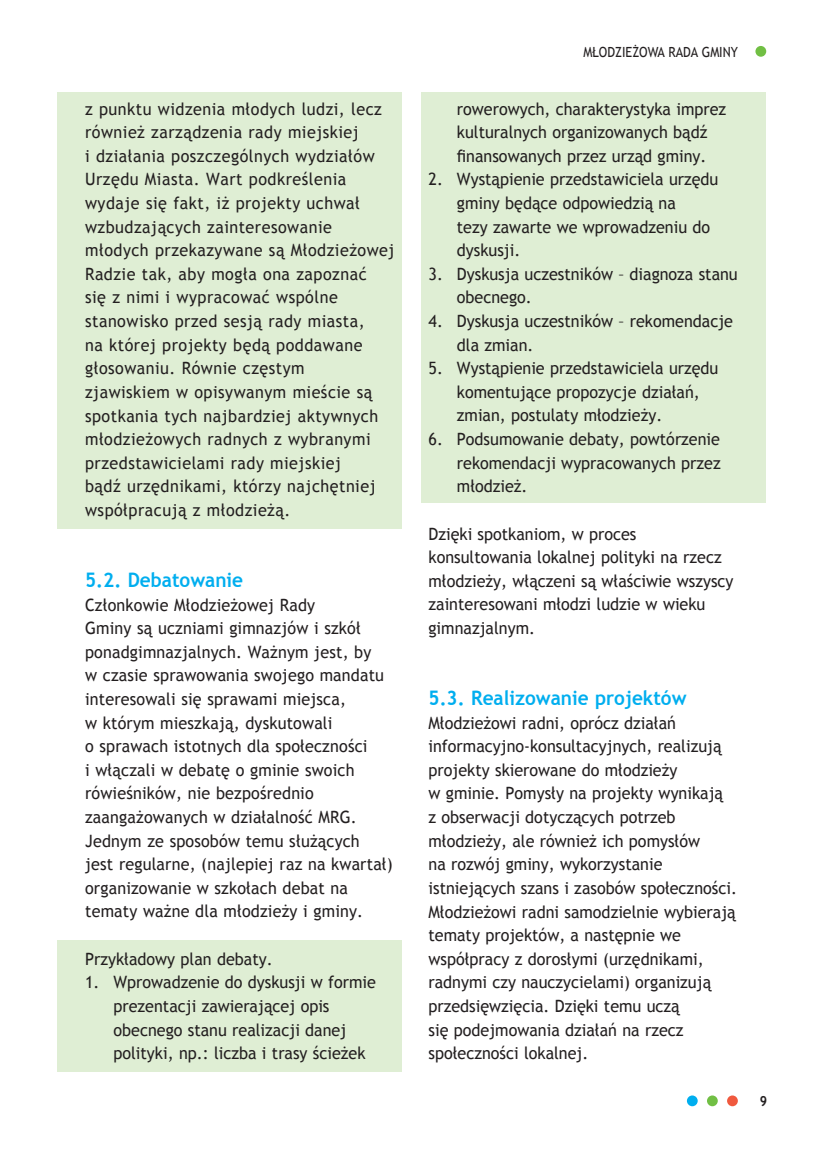
<style>
.page{position:relative;width:823px;height:1163px;background:#fff}
.page>*{position:absolute;margin:0;border:0;box-sizing:border-box;transform-origin:0 0}
.t1{font:700 20px "Trebuchet MS";color:#00aeef;scale:.95 1}
.t2{font:17px/23.6px "Trebuchet MS";color:#231f20;scale:.95 1}
.t3{font:17px/23.6px "Trebuchet MS";letter-spacing:.03em;color:#231f20;scale:.95 1}
.t4{font:14px "Trebuchet MS";color:#231f20;scale:.9 1}
.t5{font:700 14px "Trebuchet MS";color:#231f20;scale:.9 1}
</style>
<div class="page">
<div style="left:755px;top:46px;width:10px;height:11px;background:#71bf44;border-radius:50%"></div>
<div style="left:726px;top:1095px;width:11px;height:11px;background:#f0593e;border-radius:50%"></div>
<div style="left:706px;top:1095px;width:11px;height:11px;background:#71bf44;border-radius:50%"></div>
<div style="left:686px;top:1095px;width:11px;height:11px;background:#00aeef;border-radius:50%"></div>
<div style="left:57px;top:940px;width:344px;height:131px;background:#dfeed4"></div>
<div style="left:421px;top:92px;width:344px;height:411px;background:#dfeed4"></div>
<div style="left:57px;top:92px;width:344px;height:437px;background:#dfeed4"></div>
<p class="t3" style="left:85px;top:97px;width:327px">z punktu widzenia młodych ludzi, lecz również zarządzenia rady miejskiej<br>i działania poszczególnych wydziałów Urzędu Miasta. Wart podkreślenia wydaje się fakt, iż projekty uchwał wzbudzających zainteresowanie młodych przekazywane są Młodzieżowej Radzie tak, aby mogła ona zapoznać<br>się z nimi i wypracować wspólne stanowisko przed sesją rady miasta,<br>na której projekty będą poddawane głosowaniu. Równie częstym<br>zjawiskiem w opisywanym mieście są spotkania tych najbardziej aktywnych młodzieżowych radnych z wybranymi przedstawicielami rady miejskiej<br>bądź urzędnikami, którzy najchętniej współpracują z młodzieżą.</p>
<p class="t1" style="left:85px;top:567px;width:168px">5.2. Debatowanie</p>
<p class="t2" style="left:85px;top:593px;width:316px">Członkowie Młodzieżowej Rady<br>Gminy są uczniami gimnazjów i szkół ponadgimnazjalnych. Ważnym jest, by w czasie sprawowania swojego mandatu interesowali się sprawami miejsca,<br>w którym mieszkają, dyskutowali<br>o sprawach istotnych dla społeczności<br>i włączali w debatę o gminie swoich rówieśników, nie bezpośrednio zaangażowanych w działalność MRG</p>
<p class="t2" style="left:85px;top:805px;width:325px;text-indent:265px">.<br>Jednym ze sposobów temu służących<br>jest regularne, (najlepiej raz na kwartał) organizowanie w szkołach debat na tematy ważne dla młodzieży i gminy.</p>
<p class="t2" style="left:85px;top:946px;width:199px">Przykładowy plan debaty.</p>
<p class="t2" style="left:113px;top:970px;width:278px;text-indent:-28px">1. Wprowadzenie do dyskusji w formie prezentacji zawierającej opis obecnego stanu realizacji danej polityki, np.: liczba i trasy ścieżek</p>
<p class="t4" style="left:583px;top:43px;width:173px">młodzieżowa rada gminy</p>
<p class="t2" style="left:456px;top:97px;width:285px">rowerowych, charakterystyka imprez kulturalnych organizowanych bądź finansowanych przez urząd gminy.</p>
<p class="t2" style="left:456px;top:168px;width:276px;text-indent:-28px">2. Wystąpienie przedstawiciela urzędu gminy będące odpowiedzią na<br>tezy zawarte we wprowadzeniu do dyskusji.</p>
<p class="t2" style="left:456px;top:262px;width:297px;text-indent:-28px">3. Dyskusja uczestników – diagnoza stanu obecnego.</p>
<p class="t2" style="left:456px;top:309px;width:292px;text-indent:-28px">4. Dyskusja uczestników – rekomendacje dla zmian.</p>
<p class="t2" style="left:456px;top:356px;width:276px;text-indent:-28px">5. Wystąpienie przedstawiciela urzędu komentujące propozycje działań, zmian, postulaty młodzieży.</p>
<p class="t2" style="left:456px;top:427px;width:279px;text-align:justify;text-indent:-28px">6. Podsumowanie debaty, powtórzenie rekomendacji wypracowanych przez młodzież.</p>
<p class="t2" style="left:428px;top:522px;width:322px">Dzięki spotkaniom, w proces konsultowania lokalnej polityki na rzecz młodzieży, włączeni są właściwie wszyscy zainteresowani młodzi ludzie w wieku gimnazjalnym.</p>
<p class="t1" style="left:428px;top:685px;width:273px">5.3. Realizowanie projektów</p>
<p class="t2" style="left:428px;top:711px;width:326px">Młodzieżowi radni, oprócz działań informacyjno-konsultacyjnych, realizują projekty skierowane do młodzieży<br>w gminie. Pomysły na projekty wynikają<br>z obserwacji dotyczących potrzeb młodzieży, ale również ich pomysłów<br>na rozwój gminy, wykorzystanie istniejących szans i zasobów społeczności.<br>Młodzieżowi radni samodzielnie wybierają tematy projektów, a następnie we współpracy z dorosłymi (urzędnikami, radnymi czy nauczycielami) organizują przedsięwzięcia. Dzięki temu uczą<br>się podejmowania działań na rzecz społeczności lokalnej.</p>
<p class="t5" style="left:759px;top:1092px;width:10px">9</p>
</div>
